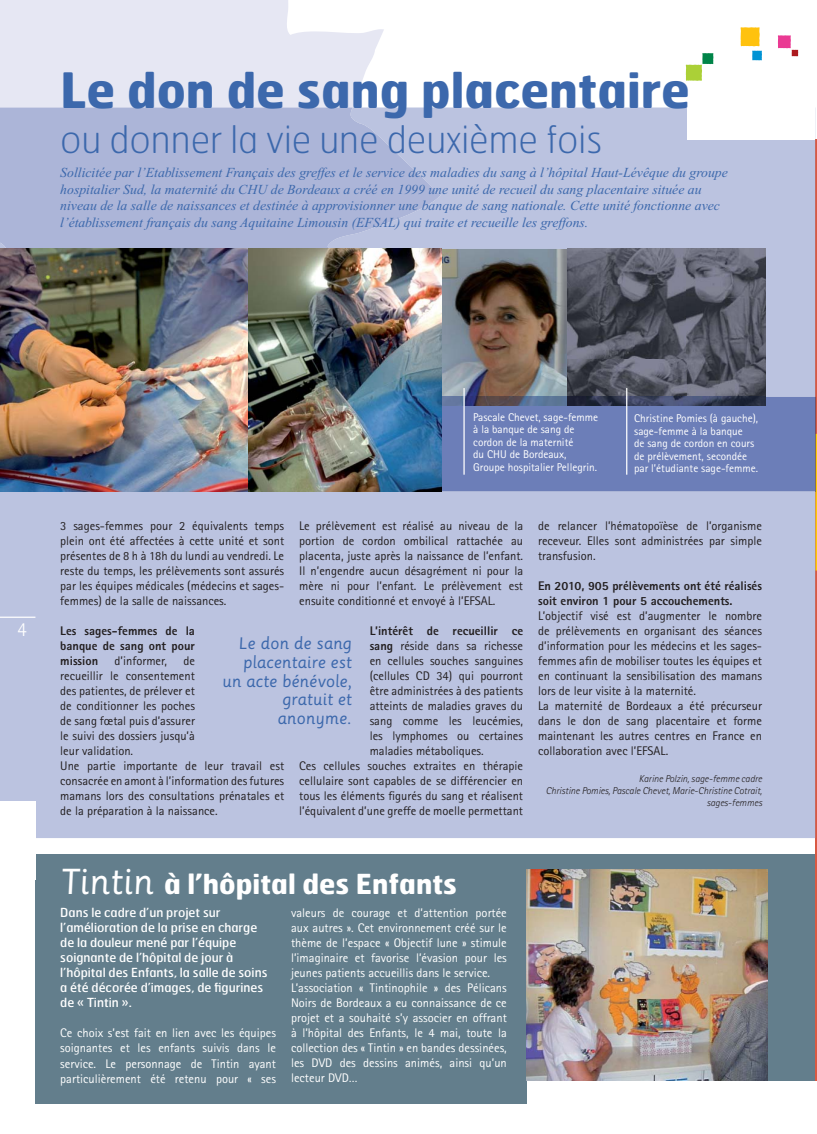
<style>
.page{position:relative;width:817px;height:1134px;background:#fff}
.page>*{position:absolute;margin:0;border:0;box-sizing:border-box;transform-origin:0 0}
.t1{font:700 48.75px "Hermes";color:#3c68ac}
.t2{font:100 37.5px "Hermes";color:#3c68ac}
.t3{font:700 27.62px "Hermes";color:#fff}
.t4{font:300 20px "Rotis Sans Serif";color:#fff}
.t5{font:16.25px/18.8px "Sassoon Primary";color:#3c68ac;text-align:right}
.t6{font:italic 13.75px/16.5px "Times New Roman";color:#3c68ac}
.t7{font:12.5px/15px "Rotis Sans Serif";color:#231f20;text-align:justify}
.t8{font:12.5px/15px "Rotis Sans Serif";color:#fff;text-align:justify}
.t9{font:12.5px/15px "Hermes";color:#fff}
.t10{font:800 12.5px/15px "Rotis Sans Serif";color:#231f20;text-align:justify}
.t11{font:11.25px/12.5px "Rotis Sans Serif";color:#fff}
.t12{font:italic 300 10px/12px "Rotis Sans Serif";color:#231f20;text-align:right}
.s1{font-weight:800}
.s2{font-family:"Sassoon Primary";font-weight:400;font-size:35.25px}
</style>
<div class="page">
<svg style="left:0;top:0;width:384px;height:108px;background:#e8e9f4"></svg>
<hr style="left:815px;top:139px;width:2px;height:942px;background:#d95943">
<div style="left:35px;top:854px;width:780px;height:250px;background:#637e8c"></div>
<div style="left:527px;top:1081px;width:288px;height:42px;background:#fff"></div>
<div style="left:0;top:108px;width:815px;height:730px;background:#bbc3e0"></div>
<svg style="left:0;top:108px;width:440px;height:141px;background:#adb5d8"></svg>
<img style="left:441px;top:249px;width:127px;height:148px">
<img style="left:568px;top:249px;width:198px;height:148px">
<svg style="left:441px;top:397px;width:376px;height:173px;background:#929fca"></svg>
<img style="left:441px;top:397px;width:325px;height:9px">
<svg style="left:686px;top:53px;width:27px;height:28px"></svg>
<svg style="left:740px;top:27px;width:22px;height:33px"></svg>
<svg style="left:778px;top:35px;width:20px;height:21px"></svg>
<hr style="left:626px;top:388px;width:1px;height:87px;background:#fff">
<hr style="left:463px;top:388px;width:2px;height:87px;background:#fff">
<img style="left:0;top:249px;width:441px;height:242px">
<img style="left:527px;top:869px;width:240px;height:212px">
<hr style="left:0;top:617px;width:35px;height:1px;background:#fff">
<div style="left:0;top:802px;width:35px;height:78px;background:#fff"></div>
<div style="left:687px;top:97px;width:128px;height:42px;background:#fff"></div>
<h1 class="t1" style="left:60px;top:67px;width:631px">Le don de sang placentaire</h1>
<h2 class="t2" style="left:60px;top:121px;width:543px">ou donner la vie une deuxième fois</h2>
<p class="t6" style="left:60px;top:166px;width:669px">Sollicitée par l’Etablissement Français des greffes et le service des maladies du sang à l’hôpital Haut-Lévêque du groupe hospitalier Sud, la maternité du CHU de Bordeaux a créé en 1999 une unité de recueil du sang placentaire située au niveau de la salle de naissances et destinée à approvisionner une banque de sang nationale. Cette unité fonctionne avec l’établissement français du sang Aquitaine Limousin (EFSAL) qui traite et recueille les greffons.</p>
<h3 class="t4" style="left:17px;top:622px;width:11px">4</h3>
<p class="t11" style="left:473px;top:412px;width:126px">Pascale Chevet, sage-femme à la banque de sang de cordon de la maternité<br>du CHU de Bordeaux,<br>Groupe hospitalier Pellegrin.</p>
<p class="t11" style="left:634px;top:413px;width:125px">Christine Pomies (à gauche), sage-femme à la banque<br>de sang de cordon en cours de prélèvement, secondée par l’étudiante sage-femme.</p>
<p class="t7" style="left:60px;top:520px;width:225px">3 sages-femmes pour 2 équivalents temps plein ont été affectées à cette unité et sont présentes de 8 h à 18h du lundi au vendredi. Le reste du temps, les prélèvements sont assurés par les équipes médicales (médecins et sages&shy;femmes) de la salle de naissances.</p>
<p class="t10" style="left:60px;top:625px;width:136px">Les sages-femmes de la banque de sang ont pour mission</p>
<p class="t7" style="left:299px;top:520px;width:225px">Le prélèvement est réalisé au niveau de la portion de cordon ombilical rattachée au placenta, juste après la naissance de l’enfant.<br>Il n’engendre aucun désagrément ni pour la mère ni pour l’enfant. Le prélèvement est ensuite conditionné et envoyé à l’EFSAL.</p>
<p class="t10" style="left:370px;top:625px;width:155px">L’intérêt de recueillir ce</p>
<p class="t7" style="left:370px;top:640px;width:155px"><span class="s1">sang</span> réside dans sa richesse</p>
<p class="t7" style="left:370px;top:655px;width:155px">en cellules souches sanguines</p>
<p class="t7" style="left:370px;top:670px;width:155px">(cellules CD 34) qui pourront</p>
<p class="t7" style="left:370px;top:685px;width:155px">être administrées à des patients</p>
<p class="t7" style="left:370px;top:700px;width:155px">atteints de maladies graves du</p>
<p class="t7" style="left:370px;top:715px;width:155px">sang comme les leucémies,</p>
<p class="t7" style="left:370px;top:730px;width:155px">les lymphomes ou certaines</p>
<p class="t7" style="left:370px;top:745px;width:116px">maladies métaboliques.</p>
<p class="t7" style="left:299px;top:760px;width:225px">Ces cellules souches extraites en thérapie</p>
<p class="t7" style="left:299px;top:775px;width:225px">cellulaire sont capables de se différencier en</p>
<p class="t7" style="left:299px;top:790px;width:225px">tous les éléments figurés du sang et réalisent</p>
<p class="t7" style="left:299px;top:805px;width:225px">l’équivalent d’une greffe de moelle permettant</p>
<h3 class="t5" style="left:222px;top:635px;width:132px">Le don de sang placentaire est un acte bénévole, gratuit et anonyme.</h3>
<p class="t7" style="left:115px;top:655px;width:54px">d’informer,</p>
<p class="t7" style="left:60px;top:655px;width:225px;text-align:left;text-indent:123px">de<br>recueillir le consentement<br>des patientes, de prélever et<br>de conditionner les poches<br>de sang fœtal puis d’assurer<br>le suivi des dossiers jusqu’à<br>leur validation.<br>Une partie importante de leur travail est consacrée en amont à l’information des futures mamans lors des consultations prénatales et de la préparation à la naissance.</p>
<p class="t7" style="left:538px;top:520px;width:225px">de relancer l’hématopoïèse de l’organisme receveur. Elles sont administrées par simple transfusion.</p>
<p class="t10" style="left:538px;top:580px;width:225px">En 2010, 905 prélèvements ont été réalisés soit environ 1 pour 5 accouchements.</p>
<p class="t7" style="left:538px;top:610px;width:225px;text-align:left">L’objectif visé est d’augmenter le nombre de prélèvements en organisant des séances d’information pour les médecins et les sages&shy;femmes afin de mobiliser toutes les équipes et en continuant la sensibilisation des mamans lors de leur visite à la maternité.<br>La maternité de Bordeaux a été précurseur dans le don de sang placentaire et forme maintenant les autres centres en France en collaboration avec l’EFSAL.</p>
<p class="t12" style="left:546px;top:774px;width:218px">Karine Polzin, sage-femme cadre<br>Christine Pomies, Pascale Chevet, Marie-Christine Cotrait, sages-femmes</p>
<h3 class="t3" style="left:60px;top:871px;width:398px"><span class="s2">Tintin</span> à l’hôpital des Enfants</h3>
<p class="t9" style="left:60px;top:906px;width:209px">Dans le cadre d’un projet sur l’amélioration de la prise en charge de la douleur mené par l’équipe soignante de l’hôpital de jour à l’hôpital des Enfants, la salle de soins a été décorée d’images, de figurines de « Tintin ».</p>
<p class="t8" style="left:60px;top:1027px;width:217px">Ce choix s’est fait en lien avec les équipes soignantes et les enfants suivis dans le service. Le personnage de Tintin ayant particulièrement été retenu pour « ses</p>
<p class="t8" style="left:291px;top:906px;width:217px;text-align:left">valeurs de courage et d’attention portée aux autres ». Cet environnement créé sur le thème de l’espace « Objectif lune » stimule l’imaginaire et favorise l’évasion pour les jeunes patients accueillis dans le service.<br>L’association « Tintinophile » des Pélicans Noirs de Bordeaux a eu connaissance de ce projet et a souhaité s’y associer en offrant à l’hôpital des Enfants, le 4 mai, toute la collection des « Tintin » en bandes dessinées, les DVD des dessins animés, ainsi qu’un lecteur DVD…</p>
</div>
